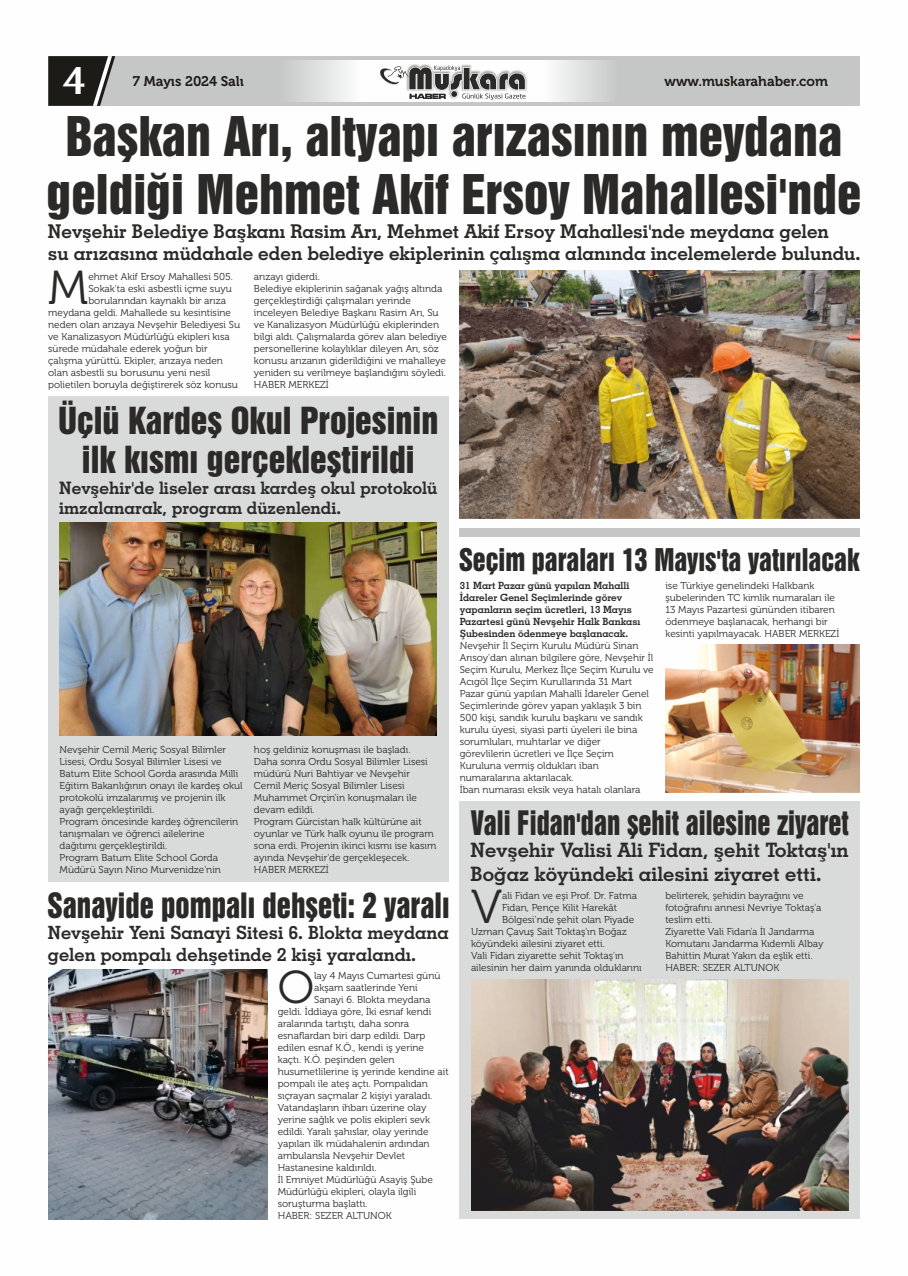
<style>
.page{position:relative;width:908px;height:1276px;background:#fff}
.page>*{position:absolute;margin:0;border:0;box-sizing:border-box;transform-origin:0 0}
.t1{font:49.9px/57.6px "Swiss 921 BT";color:#2b2a29;text-align:center}
.t2{font:47.5px "Museo 300";color:#2b2a29}
.t3{font:45.9px "Museo 300";color:#2b2a29}
.t4{font:700 40.3px "Optima";color:#fefefe}
.t5{font:34px/39.3px "Swiss 921 BT";color:#2b2a29;text-align:center}
.t6{font:31.9px "Swiss 921 BT";color:#2b2a29;scale:.91 1}
.t7{font:30.7px "Swiss 921 BT";color:#2b2a29;scale:.87 1}
.t8{font:28.6px "Swiss 921 BT";color:#2b2a29;scale:.92 1}
.t9{font:19.9px/23.8px "Geometric Slabserif 703 Bold BT";color:#2b2a29}
.t10{font:19px/22.8px "Geometric Slabserif 703 Bold BT";color:#2b2a29}
.t11{font:18.3px/21.9px "Geometric Slabserif 703 Bold BT";color:#2b2a29}
.t12{font:17.2px/20.7px "Geometric Slabserif 703 Bold BT";color:#2b2a29}
.t13{font:14px "Museo 700";color:#1c1b17}
.t14{font:10px/12px "Museo 300";color:#2b2a29}
.t15{font:10px/12px "Geometric Slabserif 703 Bold BT";color:#2b2a29}
</style>
<div class="page">
<svg style="left:115px;top:56px;width:744px;height:50px;background:#cecfcf"></svg>
<svg style="left:48px;top:56px;width:67px;height:50px;background:#3d3c39"></svg>
<img style="left:406px;top:64px;width:121px;height:36px">
<svg style="left:378px;top:66px;width:148px;height:36px"></svg>
<img style="left:459px;top:270px;width:400px;height:248px">
<div style="left:48px;top:396px;width:400px;height:485px;background:#d9dada"></div>
<img style="left:60px;top:523px;width:377px;height:212px">
<img style="left:48px;top:969px;width:220px;height:250px">
<div style="left:459px;top:528px;width:400px;height:9px;background:#c5c6c6"></div>
<img style="left:665px;top:644px;width:194px;height:149px">
<div style="left:459px;top:801px;width:400px;height:418px;background:#d9dada"></div>
<img style="left:471px;top:980px;width:377px;height:230px">
<h3 class="t4" style="left:62px;top:63px;width:26px">64</h3>
<h3 class="t13" style="left:133px;top:75px;width:113px">7 Mayıs 2024 Salı</h3>
<h3 class="t13" style="left:664px;top:78px;width:36px">www</h3>
<h3 class="t13" style="left:750px;top:75px;width:79px">ahaber..com</h3>
<h1 class="t1" style="left:46px;top:115px;width:816px">Başkan Arı, altyapı arızasının meydana geldiği Mehmet Akif Ersoy Mahallesi'nde</h1>
<h3 class="t10" style="left:48px;top:221px;width:814px">Nevşehir Belediye Başkanı Rasim Arı, Mehmet Akif Ersoy Mahallesi'nde meydana gelen<br>su arızasına müdahale eden belediye ekiplerinin çalışma alanında incelemelerde bulundu.</h3>
<p class="t14" style="left:88px;top:271px;width:146px">ehmet Akif Ersoy Mahallesi 505.</p>
<h3 class="t13" style="left:698px;top:75px;width:131px">.muskarahaber com</h3>
<h3 class="t13" style="left:664px;top:78px;width:88px">www.muskar</h3>
<h2 class="t2" style="left:48px;top:268px;width:42px">M</h2>
<p class="t14" style="left:254px;top:271px;width:194px">arızayı giderdi.<br>Belediye ekiplerinin sağanak yağış altında gerçekleştirdiği çalışmaları yerinde inceleyen Belediye Başkanı Rasim Arı, Su ve Kanalizasyon Müdürlüğü ekiplerinden bilgi aldı. Çalışmalarda görev alan belediye personellerine kolaylıklar dileyen Arı, söz konusu arızanın giderildiğini ve mahalleye yeniden su verilmeye başlandığını söyledi.<br>HABER MERKEZİ</p>
<h3 class="t5" style="left:58px;top:405px;width:381px">Üçlü Kardeş Okul Projesinin ilk kısmı gerçekleştirildi</h3>
<h3 class="t12" style="left:59px;top:479px;width:379px">Nevşehir'de liseler arası kardeş okul protokolü imzalanarak, program düzenlendi.</h3>
<p class="t14" style="left:88px;top:283px;width:145px">Sokak'ta eski asbestli içme suyu</p>
<p class="t14" style="left:88px;top:295px;width:139px">borularından kaynaklı bir arıza</p>
<p class="t14" style="left:48px;top:307px;width:184px">meydana geldi. Mahallede su kesintisine</p>
<p class="t14" style="left:48px;top:319px;width:193px">neden olan arızaya Nevşehir Belediyesi Su</p>
<p class="t14" style="left:48px;top:331px;width:183px">ve Kanalizasyon Müdürlüğü ekipleri kısa</p>
<p class="t14" style="left:48px;top:343px;width:161px">sürede müdahale ederek yoğun bir</p>
<p class="t14" style="left:48px;top:355px;width:176px">çalışma yürüttü. Ekipler, arızaya neden</p>
<p class="t14" style="left:48px;top:367px;width:164px">olan asbestli su borusunu yeni nesil</p>
<p class="t14" style="left:48px;top:379px;width:191px">polietilen boruyla değiştirerek söz konusu</p>
<p class="t14" style="left:60px;top:744px;width:184px">Nevşehir Cemil Meriç Sosyal Bilimler Lisesi, Ordu Sosyal Bilimler Lisesi ve Batum Elite School Gorda arasında Milli Eğitim Bakanlığının onayı ile kardeş okul protokolü imzalanmış ve projenin ilk ayağı gerçekleştirildi.<br>Program öncesinde kardeş öğrencilerin tanışmaları ve öğrenci ailelerine dağıtımı gerçekleştirildi.<br>Program Batum Elite School Gorda Müdürü Sayın Nino Murvenidze'nin</p>
<p class="t14" style="left:254px;top:744px;width:184px">hoş geldiniz konuşması ile başladı.<br>Daha sonra Ordu Sosyal Bilimler Lisesi müdürü Nuri Bahtiyar ve Nevşehir<br>Cemil Meriç Sosyal Bilimler Lisesi<br>Muhammet Orçin'in konuşmaları ile devam edildi.<br>Program Gürcistan halk kültürüne ait oyunlar ve Türk halk oyunu ile program sona erdi. Projenin ikinci kısmı ise kasım ayında Nevşehir'de gerçekleşecek.<br>HABER MERKEZİ</p>
<h3 class="t6" style="left:48px;top:894px;width:443px">Sanayide pompalı dehşeti: 2 yaralı</h3>
<h3 class="t11" style="left:48px;top:923px;width:402px">Nevşehir Yeni Sanayi Sitesi 6. Blokta meydana gelen pompalı dehşetinde 2 kişi yaralandı.</h3>
<p class="t14" style="left:314px;top:970px;width:128px">lay 4 Mayıs Cumartesi günü</p>
<h3 class="t3" style="left:277px;top:968px;width:38px">O</h3>
<p class="t14" style="left:314px;top:982px;width:105px">akşam saatlerinde Yeni</p>
<p class="t14" style="left:314px;top:994px;width:118px">Sanayi 6. Blokta meydana</p>
<p class="t14" style="left:277px;top:1006px;width:155px">geldi. İddiaya göre, İki esnaf kendi</p>
<p class="t14" style="left:277px;top:1018px;width:133px">aralarında tartıştı, daha sonra</p>
<p class="t14" style="left:277px;top:1030px;width:149px">esnaflardan biri darp edildi. Darp</p>
<p class="t14" style="left:277px;top:1042px;width:148px">edilen esnaf K.Ö., kendi iş yerine</p>
<p class="t14" style="left:277px;top:1054px;width:118px">kaçtı. K.Ö. peşinden gelen</p>
<p class="t14" style="left:277px;top:1066px;width:172px">husumetlilerine iş yerinde kendine ait</p>
<p class="t14" style="left:277px;top:1078px;width:152px">pompalı ile ateş açtı. Pompalıdan</p>
<p class="t14" style="left:277px;top:1090px;width:156px">sıçrayan saçmalar 2 kişiyi yaraladı.</p>
<p class="t14" style="left:277px;top:1102px;width:150px">Vatandaşların ihbarı üzerine olay</p>
<p class="t14" style="left:277px;top:1114px;width:154px">yerine sağlık ve polis ekipleri sevk</p>
<p class="t14" style="left:277px;top:1126px;width:152px">edildi. Yaralı şahıslar, olay yerinde</p>
<p class="t14" style="left:277px;top:1138px;width:153px">yapılan ilk müdahalenin ardından</p>
<p class="t14" style="left:277px;top:1150px;width:129px">ambulansla Nevşehir Devlet</p>
<p class="t14" style="left:277px;top:1162px;width:100px">Hastanesine kaldırıldı.</p>
<p class="t14" style="left:277px;top:1174px;width:157px">İl Emniyet Müdürlüğü Asayiş Şube</p>
<p class="t14" style="left:277px;top:1186px;width:140px">Müdürlüğü ekipleri, olayla ilgili</p>
<p class="t14" style="left:277px;top:1198px;width:91px">soruşturma başlattı.</p>
<p class="t14" style="left:277px;top:1210px;width:115px">HABER: SEZER ALTUNOK</p>
<h3 class="t8" style="left:459px;top:549px;width:436px">Seçim paraları 13 Mayıs'ta yatırılacak</h3>
<p class="t15" style="left:459px;top:580px;width:182px">31 Mart Pazar günü yapılan Mahalli İdareler Genel Seçimlerinde görev yapanların seçim ücretleri, 13 Mayıs Pazartesi günü Nevşehir Halk Bankası Şubesinden ödenmeye başlanacak.</p>
<p class="t14" style="left:459px;top:640px;width:195px">Nevşehir İl Seçim Kurulu Müdürü Sinan Arısoy'dan alınan bilgilere göre, Nevşehir İl Seçim Kurulu, Merkez İlçe Seçim Kurulu ve Acıgöl İlçe Seçim Kurullarında 31 Mart Pazar günü yapılan Mahalli İdareler Genel Seçimlerinde görev yapan yaklaşık 3 bin 500 kişi, sandık kurulu başkanı ve sandık kurulu üyesi, siyasi parti üyeleri ile bina sorumluları, muhtarlar ve diğer görevlilerin ücretleri ve İlçe Seçim Kuruluna vermiş oldukları iban numaralarına aktarılacak.<br>İban numarası eksik veya hatalı olanlara</p>
<p class="t14" style="left:665px;top:580px;width:175px">ise Türkiye genelindeki Halkbank şubelerinden TC kimlik numaraları ile 13 Mayıs Pazartesi gününden itibaren ödenmeye başlanacak, herhangi bir kesinti yapılmayacak. HABER MERKEZİ</p>
<h3 class="t7" style="left:471px;top:811px;width:435px">Vali Fidan'dan şehit ailesine ziyaret</h3>
<h3 class="t9" style="left:470px;top:840px;width:379px">Nevşehir Valisi Ali Fidan, şehit Toktaş'ın<br>Boğaz köyündeki ailesini ziyaret etti.</h3>
<p class="t14" style="left:502px;top:890px;width:136px">ali Fidan ve eşi Prof. Dr. Fatma</p>
<h2 class="t2" style="left:471px;top:887px;width:33px">V</h2>
<p class="t14" style="left:665px;top:890px;width:159px">belirterek, şehidin bayrağını ve fotoğrafını annesi Nevriye Toktaş'a teslim etti.<br>Ziyarette Vali Fidan'a İl Jandarma<br>Komutanı Jandarma Kıdemli Albay<br>Bahittin Murat Yakın da eşlik etti.<br>HABER: SEZER ALTUNOK</p>
<p class="t14" style="left:502px;top:902px;width:116px">Fidan, Pençe Kilit Harekât</p>
<p class="t14" style="left:502px;top:914px;width:134px">Bölgesi'nde şehit olan Piyade</p>
<p class="t14" style="left:471px;top:926px;width:157px">Uzman Çavuş Sait Toktaş'ın Boğaz</p>
<p class="t14" style="left:471px;top:938px;width:135px">köyündeki ailesini ziyaret etti.</p>
<p class="t14" style="left:471px;top:950px;width:154px">Vali Fidan ziyarette sehit Toktaş'ın</p>
<p class="t14" style="left:471px;top:962px;width:172px">ailesinin her daim yanında olduklarını</p>
</div>
